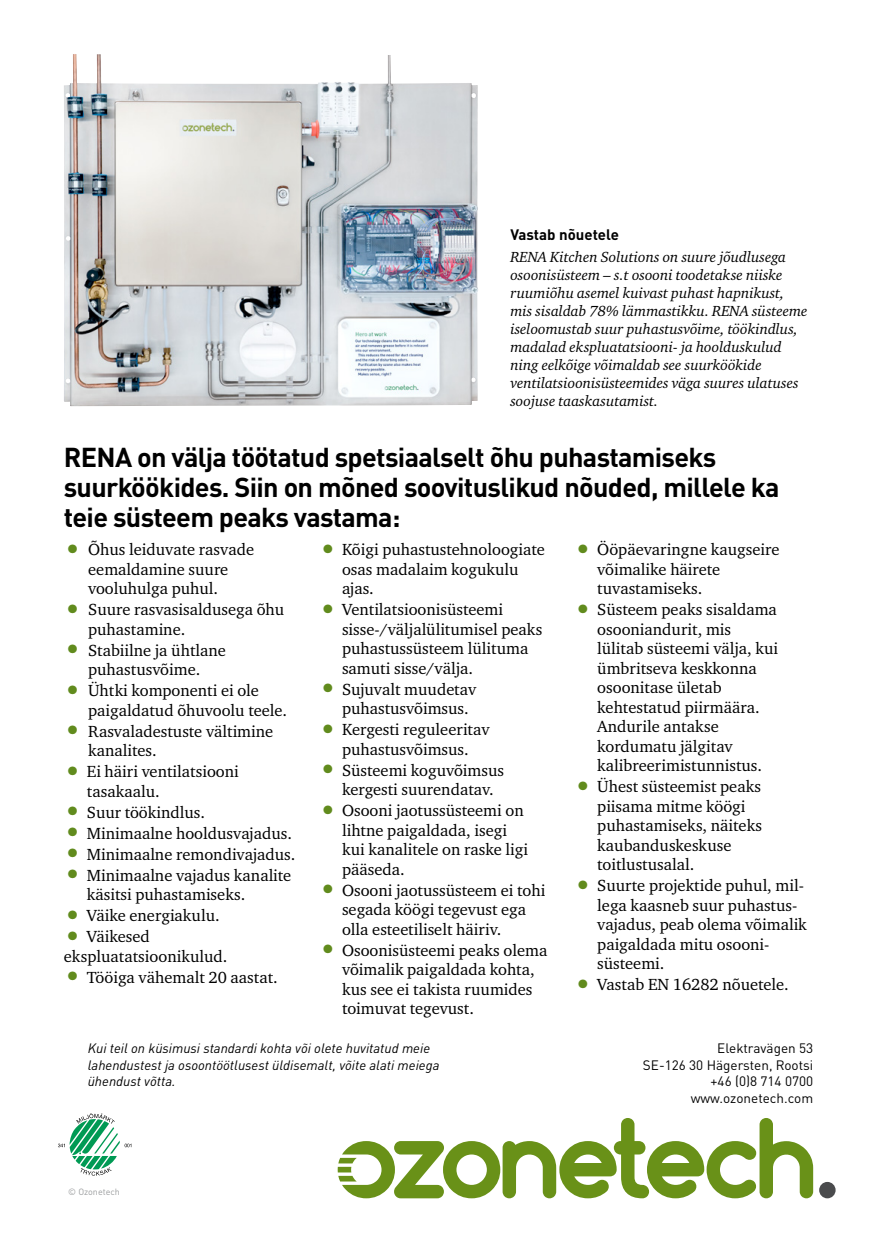
<style>
.page{position:relative;width:872px;height:1242px;background:#fff}
.page>*{position:absolute;margin:0;border:0;box-sizing:border-box;transform-origin:0 0}
.t1{font:700 27px/30px "DIN Pro";letter-spacing:-.025em;color:#000}
.t2{font:16.5px/19.5px "Charter ITC Pro";color:#000}
.t3{font:italic 15px/18px "Charter ITC Pro";color:#000}
.t4{font:700 15px "DIN Pro";color:#000}
.t5{font:italic 13.5px/16.2px "DIN Pro";color:#000}
.t6{font:13.5px/16.5px "DIN Pro";color:#000;text-align:right}
.t7{font:9px "DIN Pro";color:#9c9e9f}
.s1{font-size:30px;color:#618b1d}
</style>
<div class="page">
<img style="left:64px;top:54px;width:414px;height:352px">
<svg style="left:58px;top:1113px;width:73px;height:62px"></svg>
<div style="left:819px;top:1182px;width:16px;height:16px;background:#4a4b4d;border-radius:50%"></div>
<svg style="left:338px;top:1118px;width:475px;height:80px"></svg>
<p class="t4" style="left:510px;top:223px;width:110px">Vastab nõuetele</p>
<p class="t3" style="left:510px;top:248px;width:299px">RENA Kitchen Solutions on suure jõudlusega osoonisüsteem – s.t osooni toodetakse niiske ruumiõhu asemel kuivast puhast hapnikust, mis sisaldab 78% lämmastikku. RENA süsteeme iseloomustab suur puhastusvõime, töökindlus, madalad ekspluatatsiooni- ja hoolduskulud ning eelkõige võimaldab see suurköökide ventilatsioonisüsteemides väga suures ulatuses soojuse taaskasutamist.</p>
<h1 class="t1" style="left:64px;top:440px;width:717px">RENA on välja töötatud spetsiaalselt õhu puhastamiseks suurköökides. Siin on mõned soovituslikud nõuded, millele ka teie süsteem peaks vastama:</h1>
<p class="t2" style="left:88px;top:539px;width:167px;text-indent:-24px"><span class="s1">•</span> Õhus leiduvate rasvade eemaldamine suure vooluhulga puhul.</p>
<p class="t2" style="left:88px;top:599px;width:198px;text-indent:-24px"><span class="s1">•</span> Suure rasvasisaldusega õhu puhastamine.</p>
<p class="t2" style="left:64px;top:640px;width:164px;text-align:center"><span class="s1">•</span> Stabiilne ja ühtlane puhastusvõime.</p>
<p class="t2" style="left:88px;top:680px;width:201px;text-indent:-24px"><span class="s1">•</span> Ühtki komponenti ei ole paigaldatud õhuvoolu teele.</p>
<p class="t2" style="left:88px;top:721px;width:187px;text-indent:-24px"><span class="s1">•</span> Rasvaladestuste vältimine kanalites.</p>
<p class="t2" style="left:87px;top:761px;width:153px;text-indent:-23px"><span class="s1">•</span> Ei häiri ventilatsiooni tasakaalu.</p>
<p class="t2" style="left:64px;top:802px;width:143px"><span class="s1">•</span> Suur töökindlus.</p>
<p class="t2" style="left:64px;top:823px;width:230px"><span class="s1">•</span> Minimaalne hooldusvajadus.</p>
<p class="t2" style="left:64px;top:844px;width:233px"><span class="s1">•</span> Minimaalne remondivajadus.</p>
<p class="t2" style="left:87px;top:865px;width:206px;text-indent:-23px"><span class="s1">•</span> Minimaalne vajadus kanalite käsitsi puhastamiseks.</p>
<p class="t2" style="left:64px;top:905px;width:157px"><span class="s1">•</span> Väike energiakulu.</p>
<p class="t2" style="left:64px;top:926px;width:165px"><span class="s1">•</span> Väikesed ekspluatatsioonikulud.</p>
<p class="t2" style="left:64px;top:967px;width:215px"><span class="s1">•</span> Tööiga vähemalt 20 aastat.</p>
<p class="t2" style="left:597px;top:539px;width:184px;text-indent:-23px"><span class="s1">•</span> Ööpäevaringne kaugseire võimalike häirete tuvastamiseks.</p>
<p class="t2" style="left:597px;top:599px;width:182px;text-indent:-23px"><span class="s1">•</span> Süsteem peaks sisaldama osooniandurit, mis lülitab süsteemi välja, kui ümbritseva keskkonna osoonitase ületab kehtestatud piirmäära.<br>Andurile antakse kordumatu jälgitav kalibreerimistunnistus.</p>
<p class="t2" style="left:597px;top:776px;width:166px;text-indent:-23px"><span class="s1">•</span> Ühest süsteemist peaks piisama mitme köögi puhastamiseks, näiteks kaubanduskeskuse toitlustusalal.</p>
<p class="t2" style="left:597px;top:875px;width:211px;text-indent:-23px"><span class="s1">•</span> Suurte projektide puhul, mil&shy;lega kaasneb suur puhastus&shy;vajadus, peab olema võimalik paigaldada mitu osooni&shy;süsteemi.</p>
<p class="t2" style="left:574px;top:974px;width:216px"><span class="s1">•</span> Vastab EN 16282 nõuetele.</p>
<p class="t2" style="left:342px;top:539px;width:204px;text-indent:-23px"><span class="s1">•</span> Kõigi puhastustehnoloogiate osas madalaim kogukulu ajas.</p>
<p class="t2" style="left:342px;top:599px;width:202px;text-indent:-23px"><span class="s1">•</span> Ventilatsioonisüsteemi sisse-/väljalülitumisel peaks puhastussüsteem lülituma samuti sisse/välja.</p>
<p class="t2" style="left:342px;top:679px;width:136px;text-indent:-23px"><span class="s1">•</span> Sujuvalt muudetav puhastusvõimsus.</p>
<p class="t2" style="left:319px;top:719px;width:172px;text-align:center"><span class="s1">•</span> Kergesti reguleeritav puhastusvõimsus.</p>
<p class="t2" style="left:342px;top:760px;width:163px;text-indent:-23px"><span class="s1">•</span> Süsteemi koguvõimsus kergesti suurendatav.</p>
<p class="t2" style="left:342px;top:800px;width:188px;text-indent:-23px"><span class="s1">•</span> Osooni jaotussüsteemi on lihtne paigaldada, isegi kui kanalitele on raske ligi pääseda.</p>
<p class="t2" style="left:342px;top:880px;width:205px;text-indent:-23px"><span class="s1">•</span> Osooni jaotussüsteem ei tohi segada köögi tegevust ega olla esteetiliselt häiriv.</p>
<p class="t2" style="left:342px;top:940px;width:207px;text-indent:-23px"><span class="s1">•</span> Osoonisüsteemi peaks olema võimalik paigaldada kohta, kus see ei takista ruumides toimuvat tegevust.</p>
<p class="t5" style="left:88px;top:1039px;width:353px">Kui teil on küsimusi standardi kohta või olete huvitatud meie lahendustest ja osoontöötlusest üldisemalt, võite alati meiega ühendust võtta.</p>
<p class="t6" style="left:643px;top:1039px;width:172px">Elektravägen 53<br>SE-126 30 Hägersten, Rootsi +46 (0)8 714 0700 www.ozonetech.com</p>
<p class="t7" style="left:68px;top:1185px;width:53px">© Ozonetech</p>
</div>
